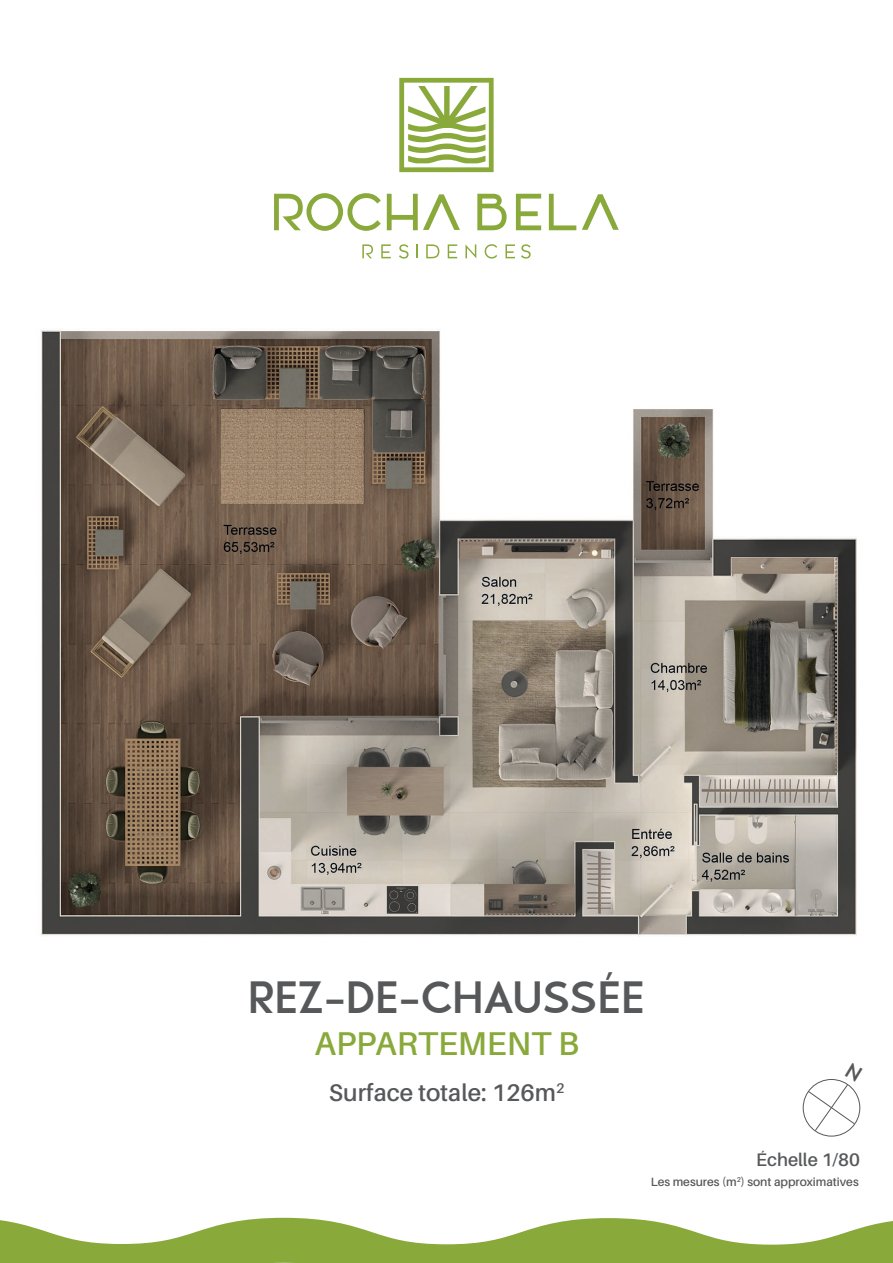
<style>
.page{position:relative;width:893px;height:1263px;background:#fff}
.page>*{position:absolute;margin:0;border:0;box-sizing:border-box;transform-origin:0 0}
.t1{font:500 45px "Qargeo";color:#57585a}
.t2{font:600 33px "Aileron";color:#89a93b}
.t3{font:600 24px "Aileron";color:#57585a}
.t4{font:600 18.15px "Aileron";color:#57585a}
.t5{font:600 12px "Aileron";color:#57585a}
</style>
<div class="page">
<img style="left:41px;top:330px;width:816px;height:607px">
<svg style="left:399px;top:78px;width:95px;height:94px"></svg>
<svg style="left:274px;top:193px;width:107px;height:38px"></svg>
<svg style="left:477px;top:194px;width:30px;height:36px"></svg>
<svg style="left:516px;top:194px;width:25px;height:36px"></svg>
<svg style="left:549px;top:194px;width:27px;height:36px"></svg>
<svg style="left:362px;top:244px;width:11px;height:14px"></svg>
<svg style="left:381px;top:244px;width:10px;height:14px"></svg>
<svg style="left:399px;top:244px;width:9px;height:15px"></svg>
<svg style="left:416px;top:244px;width:2px;height:14px"></svg>
<svg style="left:426px;top:244px;width:13px;height:14px"></svg>
<svg style="left:448px;top:244px;width:9px;height:14px"></svg>
<svg style="left:465px;top:244px;width:11px;height:14px"></svg>
<svg style="left:485px;top:244px;width:12px;height:15px"></svg>
<svg style="left:505px;top:244px;width:10px;height:14px"></svg>
<svg style="left:521px;top:244px;width:10px;height:15px"></svg>
<svg style="left:387px;top:194px;width:73px;height:36px"></svg>
<svg style="left:582px;top:194px;width:37px;height:36px"></svg>
<svg style="left:0;top:1217px;width:893px;height:46px"></svg>
<svg style="left:807px;top:1079px;width:54px;height:53px"></svg>
<h1 class="t1" style="left:248px;top:972px;width:398px">REZ-DE-CHAUSSÉE</h1>
<h2 class="t2" style="left:314px;top:1025px;width:266px">APPARTEMENT B</h2>
<h3 class="t3" style="left:329px;top:1079px;width:237px">Surface totale: 126m<sup>2</sup></h3>
<h3 class="t4" style="left:756px;top:1150px;width:105px">Échelle 1/80</h3>
<p class="t5" style="left:651px;top:1175px;width:210px">Les mesures (m<sup>2</sup>) sont approximatives</p>
</div>
